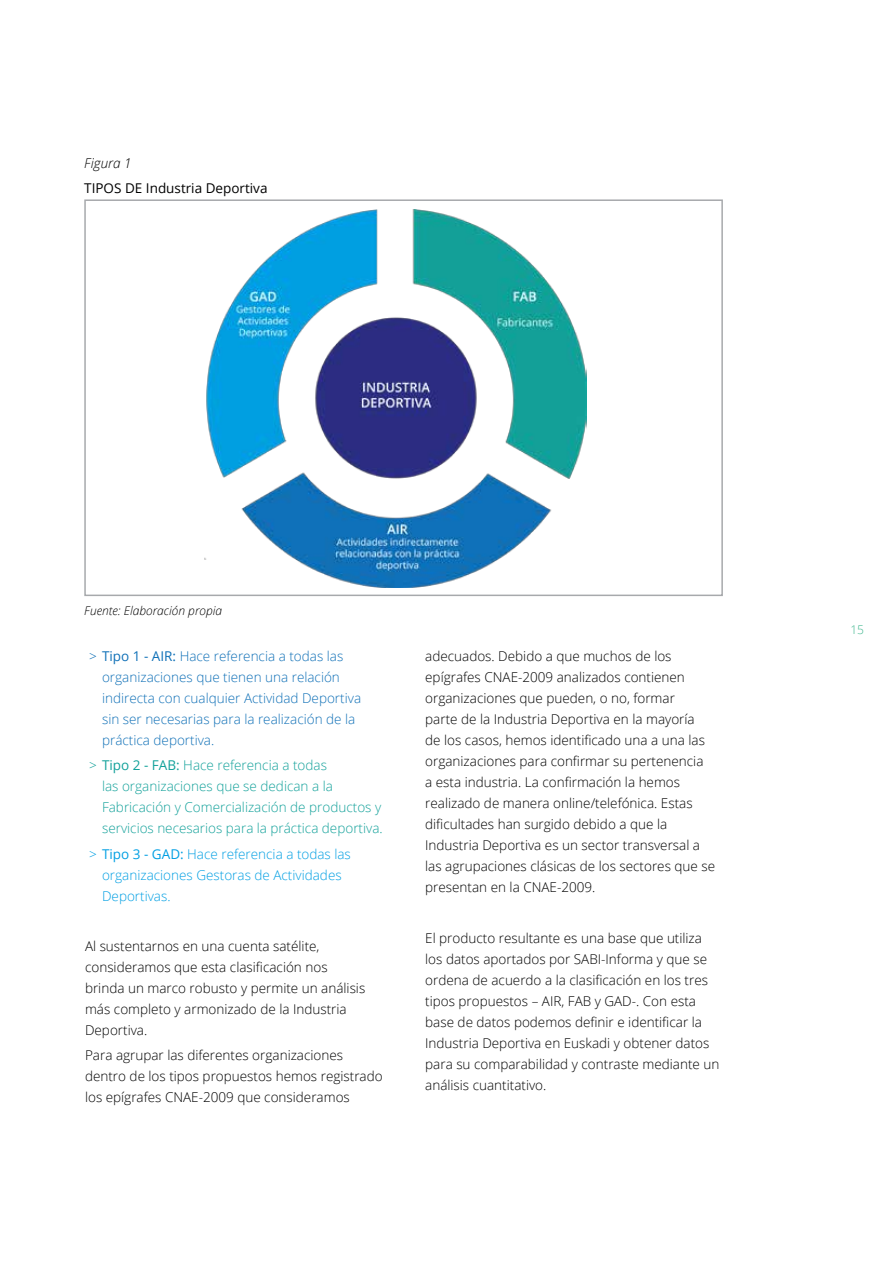
<style>
.page{position:relative;width:893px;height:1263px;background:#fff}
.page>*{position:absolute;margin:0;border:0;box-sizing:border-box;transform-origin:0 0}
.t1{font:300 13.5px/21px "Open Sans";color:#000}
.t2{font:300 13.5px/21px "Open Sans";color:#0f70b7}
.t3{font:300 13.5px/21px "Open Sans";color:#12a19a}
.t4{font:300 13.5px/21px "Open Sans";color:#009fe3}
.t5{font:13.5px "Open Sans";color:#000}
.t6{font:italic 300 13.5px "Open Sans";color:#000}
.t7{font:italic 300 12px "Open Sans";color:#000}
.t8{font:300 12px "Open Sans";color:#3db68d}
.s1{font-weight:400}
</style>
<div class="page">
<img style="left:204px;top:209px;width:382px;height:379px">
<div style="left:84px;top:199px;width:639px;height:397px;border:2px solid #a7a9ac"></div>
<p class="t6" style="left:84px;top:154px;width:49px">Figura 1</p>
<p class="t5" style="left:84px;top:179px;width:185px">TIPOS DE Industria Deportiva</p>
<p class="t7" style="left:84px;top:603px;width:139px">Fuente: Elaboración propia</p>
<p class="t2" style="left:102px;top:645px;width:261px;text-indent:-13px">&gt; <span class="s1">Tipo 1 - AIR:</span> Hace referencia a todas las organizaciones que tienen una relación indirecta con cualquier Actividad Deportiva sin ser necesarias para la realización de la práctica deportiva.</p>
<p class="t3" style="left:102px;top:754px;width:282px;text-indent:-13px">&gt; <span class="s1">Tipo 2 - FAB:</span> Hace referencia a todas<br>las organizaciones que se dedican a la Fabricación y Comercialización de productos y servicios necesarios para la práctica deportiva.</p>
<p class="t4" style="left:102px;top:843px;width:250px;text-indent:-13px">&gt; <span class="s1">Tipo 3 - GAD:</span> Hace referencia a todas las organizaciones Gestoras de Actividades<br>Deportivas.</p>
<p class="t1" style="left:85px;top:935px;width:282px">Al sustentarnos en una cuenta satélite, consideramos que esta clasificación nos brinda un marco robusto y permite un análisis más completo y armonizado de la Industria Deportiva.</p>
<p class="t1" style="left:85px;top:1044px;width:299px">Para agrupar las diferentes organizaciones dentro de los tipos propuestos hemos registrado los epígrafes CNAE-2009 que consideramos</p>
<p class="t1" style="left:425px;top:645px;width:291px">adecuados. Debido a que muchos de los epígrafes CNAE-2009 analizados contienen organizaciones que pueden, o no, formar<br>parte de la Industria Deportiva en la mayoría<br>de los casos, hemos identificado una a una las organizaciones para confirmar su pertenencia<br>a esta industria. La confirmación la hemos realizado de manera online/telefónica. Estas dificultades han surgido debido a que la Industria Deportiva es un sector transversal a las agrupaciones clásicas de los sectores que se presentan en la CNAE-2009.</p>
<p class="t1" style="left:425px;top:927px;width:296px">El producto resultante es una base que utiliza los datos aportados por SABI-Informa y que se ordena de acuerdo a la clasificación en los tres tipos propuestos – AIR, FAB y GAD-. Con esta base de datos podemos definir e identificar la Industria Deportiva en Euskadi y obtener datos para su comparabilidad y contraste mediante un análisis cuantitativo.</p>
<p class="t8" style="left:850px;top:622px;width:15px">15</p>
</div>
